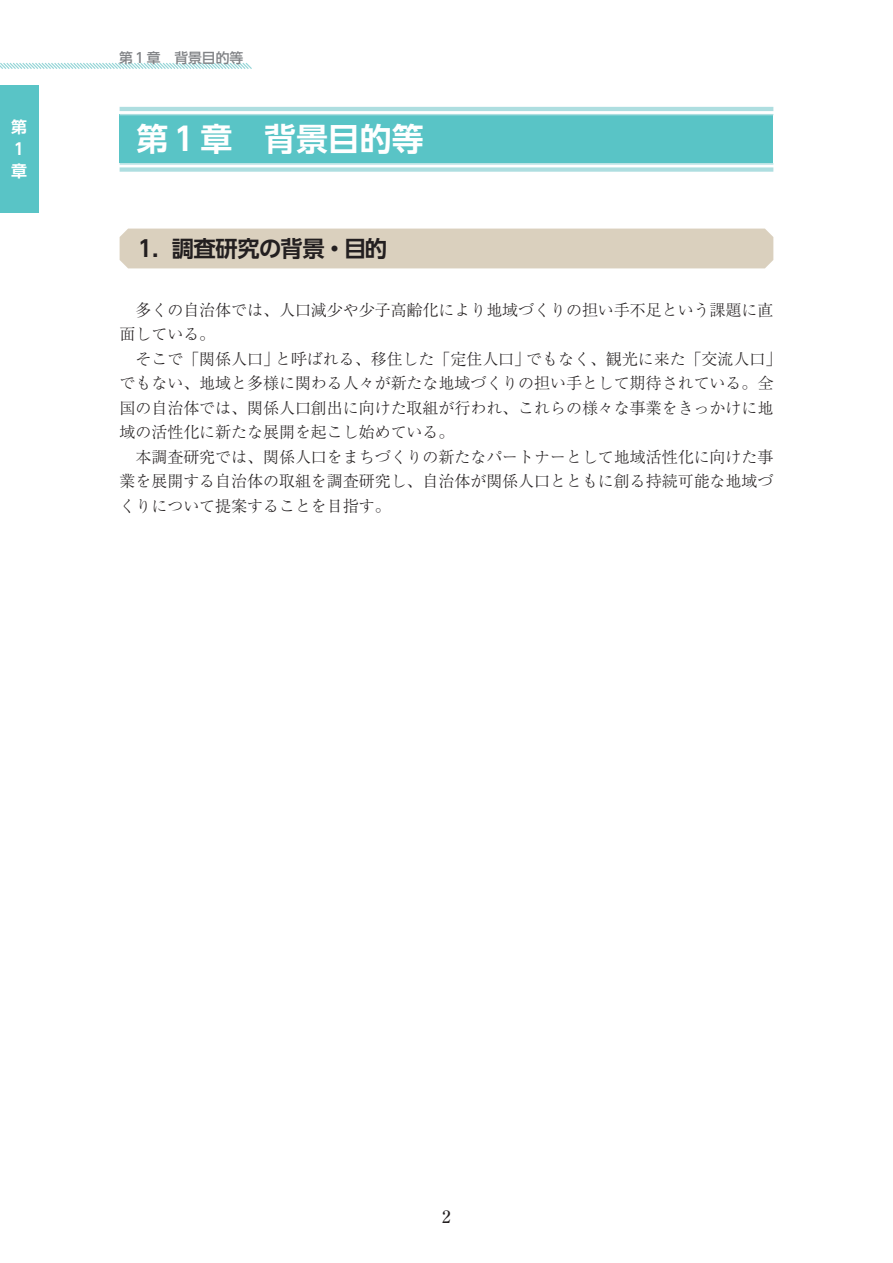
<style>
.page{position:relative;width:893px;height:1263px;background:#fff}
.page>*{position:absolute;margin:0;border:0;box-sizing:border-box;transform-origin:0 0}
.t1{font:700 31.95px "UD Shin Go Pr 6 N De";color:#fff}
.t2{font:700 22.35px "UD Shin Go Pr 6 N De";letter-spacing:-.03em;color:#231f20}
.t3{font:500 16.95px "Ryumin Pr 6 N";color:#231f20}
.t4{font:300 15.9px/24.5px "Ryumin Pr 6 N";color:#231f20}
.t5{font:700 15.9px/21.9px "UD Shin Go Pr 6 N De";color:#fff}
.t6{font:500 13.8px "UD Shin Go Pr 6 N";color:#808285}
</style>
<div class="page">
<div style="left:0;top:85px;width:38px;height:128px;background:#59c4c6"></div>
<svg style="left:0;top:63px;width:252px;height:6px"></svg>
<div style="left:120px;top:114px;width:653px;height:49px;background:#59c4c6"></div>
<hr style="left:120px;top:107px;width:653px;height:4px;background:#aedee0">
<hr style="left:120px;top:114px;width:653px;height:1px;background:#aedee0">
<hr style="left:120px;top:163px;width:653px;height:2px;background:#aedee0">
<div style="left:120px;top:167px;width:653px;height:5px;background:#aedee0"></div>
<div style="left:120px;top:229px;width:653px;height:39px;background:#dad0be"></div>
<p class="t5" style="left:11px;top:116px;width:17px">第<br>１章</p>
<p class="t6" style="left:119px;top:47px;width:126px">第１章　背景目的等</p>
<h1 class="t1" style="left:137px;top:113px;width:289px">第１章　背景目的等</h1>
<h2 class="t2" style="left:134px;top:231px;width:255px">１．調査研究の背景・目的</h2>
<p class="t4" style="left:120px;top:297px;width:655px;text-indent:16px">多くの自治体では、人口減少や少子高齢化により地域づくりの担い手不足という課題に直面している。</p>
<p class="t4" style="left:120px;top:346px;width:663px;text-indent:16px">そこで「関係人口」と呼ばれる、移住した「定住人口」でもなく、観光に来た「交流人口」でもない、地域と多様に関わる人々が新たな地域づくりの担い手として期待されている。全国の自治体では、関係人口創出に向けた取組が行われ、これらの様々な事業をきっかけに地域の活性化に新たな展開を起こし始めている。</p>
<p class="t4" style="left:120px;top:443px;width:655px;text-align:justify;text-indent:16px">本調査研究では、関係人口をまちづくりの新たなパートナーとして地域活性化に向けた事業を展開する自治体の取組を調査研究し、自治体が関係人口とともに創る持続可能な地域づくりについて提案することを目指す。</p>
<p class="t3" style="left:442px;top:1203px;width:10px">2</p>
</div>
